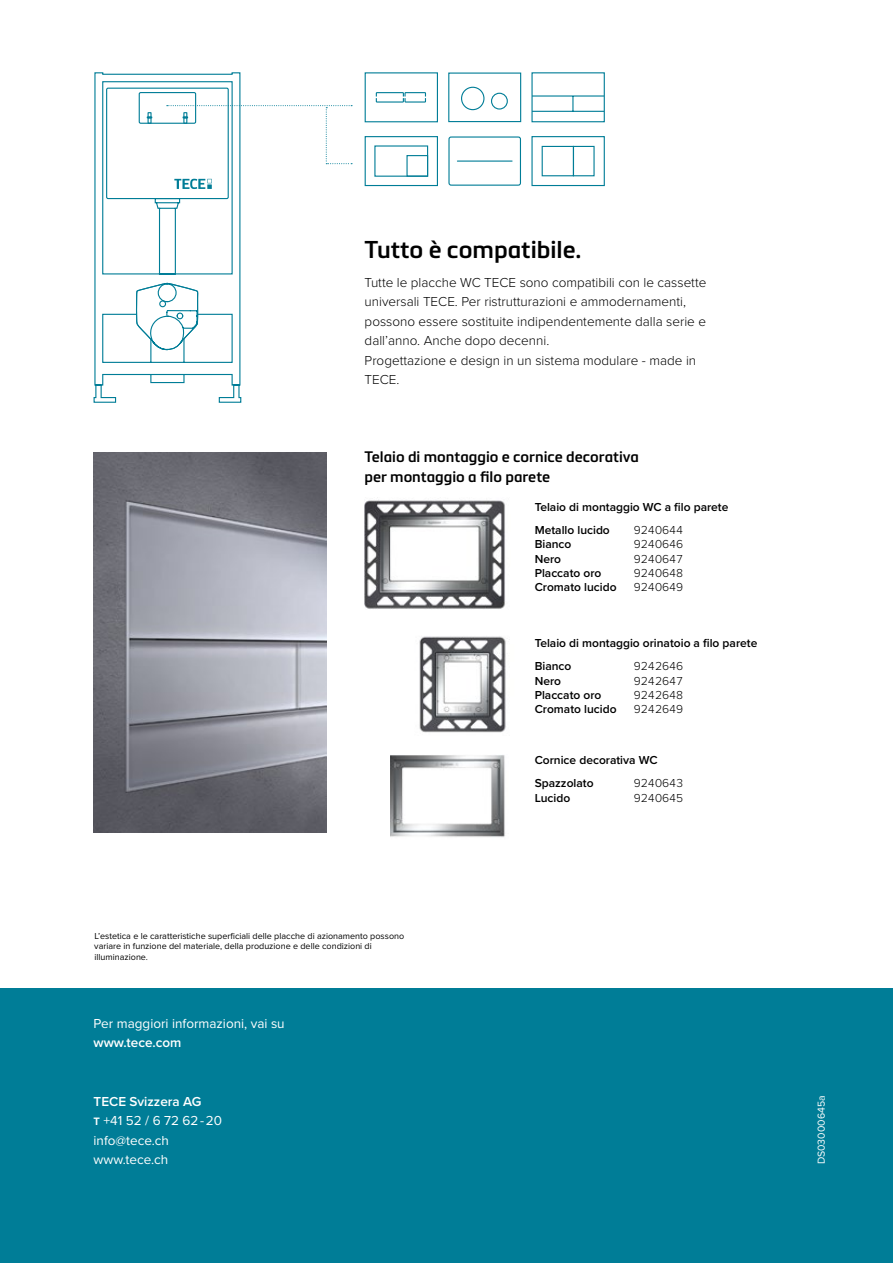
<style>
.page{position:relative;width:893px;height:1263px;background:#fff}
.page>*{position:absolute;margin:0;border:0;box-sizing:border-box;transform-origin:0 0}
.t1{font:600 24px "Metronic Pro";color:#000}
.t2{font:600 15px/19.5px "Metronic Pro";color:#000}
.t3{font:300 13.5px/19.5px "Proxima Nova";color:#000}
.t4{font:13.5px/19.5px "Proxima Nova";color:#fff}
.t5{font:600 13.5px "Proxima Nova";color:#fff}
.t6{font:600 12px/23px "Proxima Nova";color:#000}
.t7{font:300 12px "Proxima Nova";color:#000}
.t8{font:10.5px "Proxima Nova";color:#fff}
.t9{font:9px/10.8px "Proxima Nova";color:#000}
.s1{font-weight:600}
</style>
<div class="page">
<div style="left:0;top:989px;width:893px;height:274px;background:#007d97"></div>
<img style="left:365px;top:500px;width:140px;height:109px">
<img style="left:419px;top:636px;width:87px;height:97px">
<img style="left:390px;top:755px;width:115px;height:82px">
<img style="left:94px;top:452px;width:232px;height:381px">
<div style="left:531px;top:72px;width:74px;height:50px;border:1px solid #007d97"></div>
<hr style="left:532px;top:95px;width:72px;height:2px;background:#007d97">
<hr style="left:532px;top:111px;width:72px;height:1px;background:#007d97">
<svg style="left:572px;top:97px;width:1px;height:14px"></svg>
<div style="left:365px;top:72px;width:73px;height:50px;border:1px solid #007d97"></div>
<svg style="left:375px;top:92px;width:52px;height:11px"></svg>
<div style="left:491px;top:93px;width:17px;height:17px;border:1px solid #007d97;border-radius:50%"></div>
<div style="left:461px;top:87px;width:23px;height:23px;border:1px solid #007d97;border-radius:50%"></div>
<div style="left:448px;top:73px;width:73px;height:49px;border:1px solid #007d97"></div>
<div style="left:531px;top:136px;width:74px;height:50px;border:1px solid #007d97"></div>
<div style="left:542px;top:146px;width:32px;height:30px;border:1px solid #007d97"></div>
<div style="left:573px;top:146px;width:22px;height:30px;border:1px solid #007d97"></div>
<div style="left:365px;top:136px;width:73px;height:50px;border:1px solid #007d97"></div>
<div style="left:406px;top:155px;width:22px;height:22px;border:1px solid #007d97"></div>
<svg style="left:448px;top:136px;width:73px;height:50px"></svg>
<hr style="left:457px;top:161px;width:55px;height:1px;background:#007d97">
<svg style="left:93px;top:72px;width:149px;height:331px"></svg>
<svg style="left:135px;top:282px;width:64px;height:69px"></svg>
<svg style="left:167px;top:105px;width:185px;height:59px"></svg>
<svg style="left:147px;top:112px;width:5px;height:12px"></svg>
<div style="left:159px;top:300px;width:7px;height:7px;border:1px solid #007d97;border-radius:50%"></div>
<h1 class="t1" style="left:365px;top:234px;width:218px">Tutto è compatibile.</h1>
<p class="t3" style="left:365px;top:272px;width:343px">Tutte le placche WC TECE sono compatibili con le cassette universali TECE. Per ristrutturazioni e ammodernamenti, possono essere sostituite indipendentemente dalla serie e dall’anno. Anche dopo decenni.<br>Progettazione e design in un sistema modulare - made in TECE.</p>
<p class="t2" style="left:365px;top:447px;width:276px">Telaio di montaggio e cornice decorativa per montaggio a filo parete</p>
<p class="t6" style="left:535px;top:495px;width:195px">Telaio di montaggio WC a filo parete<br>Metallo lucido</p>
<p class="t7" style="left:634px;top:521px;width:51px">9240644</p>
<p class="t6" style="left:535px;top:532px;width:38px">Bianco</p>
<p class="t7" style="left:634px;top:535px;width:51px">9240646</p>
<p class="t6" style="left:535px;top:547px;width:28px">Nero</p>
<p class="t7" style="left:634px;top:550px;width:51px">9240647</p>
<p class="t6" style="left:535px;top:561px;width:68px">Placcato oro</p>
<p class="t7" style="left:634px;top:564px;width:51px">9240648</p>
<p class="t6" style="left:535px;top:575px;width:83px">Cromato lucido</p>
<p class="t7" style="left:634px;top:578px;width:51px">9240649</p>
<p class="t6" style="left:535px;top:631px;width:224px">Telaio di montaggio orinatoio a filo parete<br>Bianco</p>
<p class="t7" style="left:634px;top:657px;width:51px">9242646</p>
<p class="t6" style="left:535px;top:669px;width:28px">Nero</p>
<p class="t7" style="left:634px;top:672px;width:51px">9242647</p>
<p class="t6" style="left:535px;top:683px;width:68px">Placcato oro</p>
<p class="t7" style="left:634px;top:686px;width:51px">9242648</p>
<p class="t6" style="left:535px;top:698px;width:83px">Cromato lucido</p>
<p class="t7" style="left:634px;top:700px;width:51px">9242649</p>
<p class="t6" style="left:535px;top:748px;width:124px">Cornice decorativa WC<br>Spazzolato</p>
<p class="t7" style="left:634px;top:774px;width:51px">9240643</p>
<p class="t9" style="left:94px;top:930px;width:311px">L’estetica e le caratteristiche superficiali delle placche di azionamento possono variare in funzione del materiale, della produzione e delle condizioni di illuminazione.</p>
<p class="t4" style="left:94px;top:1013px;width:193px">Per maggiori informazioni, vai su</p>
<p class="t5" style="left:94px;top:1033px;width:89px">www.tece.com</p>
<p class="t6" style="left:535px;top:786px;width:37px">Lucido</p>
<p class="t7" style="left:634px;top:789px;width:51px">9240645</p>
<p class="t4" style="left:94px;top:1091px;width:130px"><span class="s1">TECE Svizzera AG<br>t</span> +41 52 / 6 72 62 - 20 info@tece.ch www.tece.ch</p>
<p class="t8" style="left:814px;top:1164px;width:70px;rotate:-90deg">DS03000645a</p>
</div>
